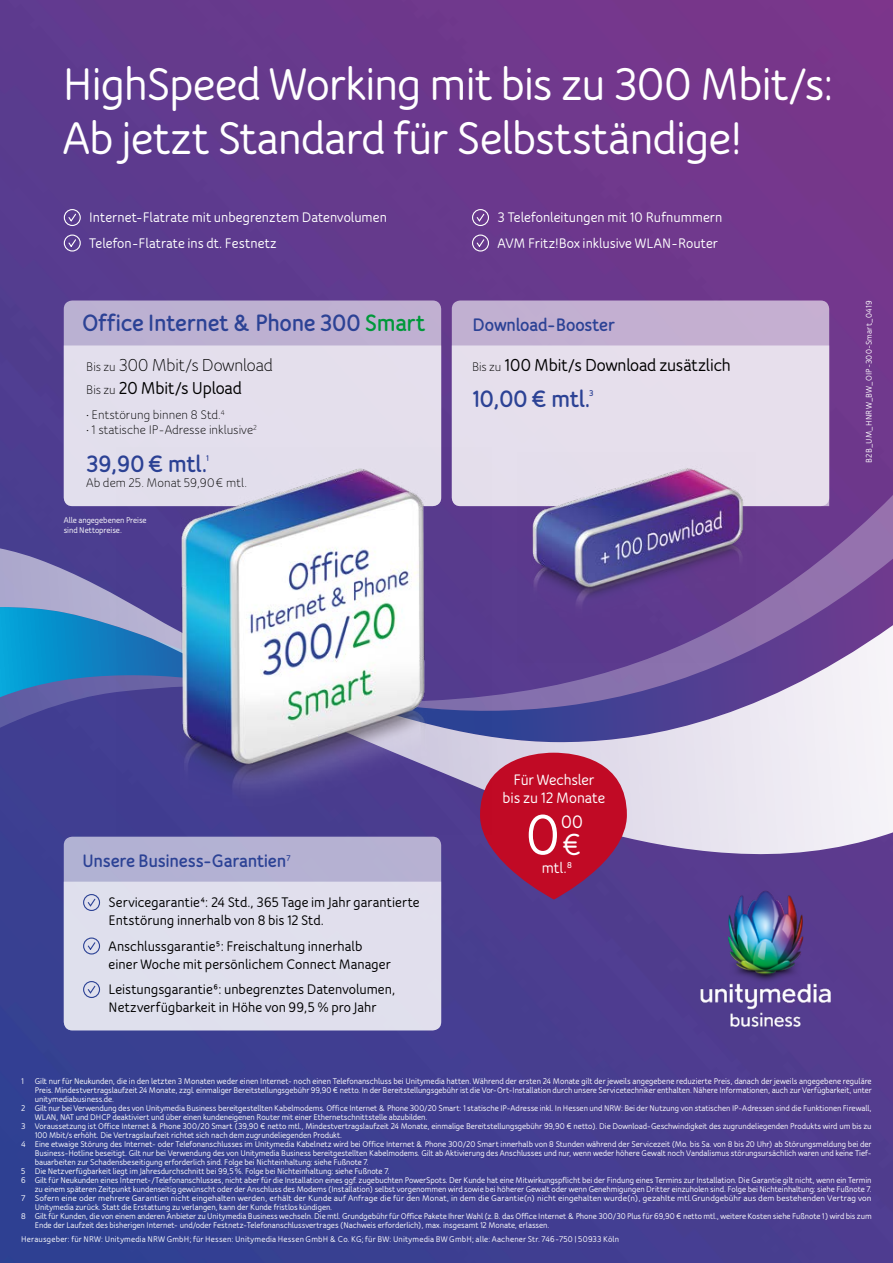
<style>
.page{position:relative;width:893px;height:1263px;background:#fff}
.page>*{position:absolute;margin:0;border:0;box-sizing:border-box;transform-origin:0 0}
.t1{font:700 61.65px "Bloom Speak Body";color:#fff}
.t2{font:700 49.5px/54px "Bloom Speak Title";letter-spacing:-.01em;color:#fff}
.t3{font:800 25.5px "Bloom Speak Body";letter-spacing:-.015em;color:#2c4295}
.t4{font:800 25.5px "Bloom Speak Title";color:#2c4295}
.t5{font:800 19.5px "Bloom Speak Body";letter-spacing:-.015em;color:#2c4295}
.t6{font:800 19.5px "Bloom Speak Title";color:#2c4295}
.t7{font:700 19.5px "Bloom Speak Body";color:#fff}
.t8{font:18.75px/22.5px "Bloom Speak Title";letter-spacing:-.005em;color:#000}
.t9{font:700 18.75px "Bloom Speak Title";letter-spacing:-.005em;color:#000}
.t10{font:700 16.35px/18.1px "Bloom Speak Body";letter-spacing:-.01em;color:#fff;text-align:center}
.t11{font:700 15px/18px "Bloom Speak Body";color:#000}
.t12{font:700 15px/25.5px "Bloom Speak Body";color:#fff}
.t13{font:13.5px "Bloom Speak OT";color:#000}
.t14{font:13.5px "Bloom Speak Body";letter-spacing:.005em;color:#000}
.t15{font:700 9px/10.8px "Bloom Speak Body";letter-spacing:-.005em;color:#fff}
.t16{font:700 9px "Bloom Speak Body";letter-spacing:-.005em;color:#fff;scale:1.06 1}
.t17{font:700 9px "Bloom Speak Body";letter-spacing:.02em;color:#fff}
.t18{font:800 9px "Bloom Speak Title";color:#2c4295}
.s1{color:#00983a}
.s2{font-size:13.5px}
.s3{font-weight:700}
.s4{font-family:"Bloom Speak Title"}
.s5{font-weight:400;font-size:13.5px}
.s6{font-size:32.85px}
</style>
<div class="page">
<img style="left:0;top:0;width:893px;height:1263px">
<svg style="left:0;top:460px;width:893px;height:88px;background:#5f4091"></svg>
<svg style="left:0;top:548px;width:893px;height:309px;background:#8c8abd"></svg>
<div style="left:64px;top:300px;width:377px;height:206px;background:#bdb0d1;border-radius:9px"></div>
<div style="left:64px;top:345px;width:377px;height:161px;background:#e4dfed"></div>
<div style="left:452px;top:300px;width:377px;height:206px;background:#c3afd1;border-radius:9px"></div>
<div style="left:452px;top:345px;width:377px;height:161px;background:#e6dfec"></div>
<svg style="left:63px;top:208px;width:18px;height:19px"></svg>
<svg style="left:63px;top:234px;width:18px;height:18px"></svg>
<svg style="left:471px;top:208px;width:19px;height:19px"></svg>
<svg style="left:471px;top:234px;width:19px;height:18px"></svg>
<img style="left:684px;top:876px;width:163px;height:157px">
<svg style="left:480px;top:753px;width:147px;height:146px;background:#ac1f45"></svg>
<div style="left:64px;top:837px;width:377px;height:193px;background:#b5b1d3;border-radius:9px"></div>
<div style="left:64px;top:882px;width:377px;height:148px;background:#e0dfed"></div>
<svg style="left:82px;top:893px;width:19px;height:18px"></svg>
<svg style="left:82px;top:937px;width:19px;height:18px"></svg>
<svg style="left:82px;top:980px;width:19px;height:18px"></svg>
<img style="left:116px;top:448px;width:376px;height:386px">
<img style="left:518px;top:452px;width:238px;height:211px">
<h2 class="t2" style="left:63px;top:57px;width:772px">HighSpeed Working mit bis zu 300 Mbit/s:<br>Ab jetzt Standard für Selbstständige!</h2>
<h3 class="t12" style="left:89px;top:205px;width:299px">Internet-Flatrate mit unbegrenztem Datenvolumen<br>Telefon-Flatrate ins dt. Festnetz</h3>
<h3 class="t12" style="left:497px;top:205px;width:226px">3 Telefonleitungen mit 10 Rufnummern<br>AVM Fritz!Box inklusive WLAN-Router</h3>
<h3 class="t3" style="left:82px;top:307px;width:345px">Office Internet &amp; Phone 300 <span class="s1">Smart</span></h3>
<h3 class="t8" style="left:86px;top:354px;width:188px"><span class="s2">Bis zu</span> 300 Mbit/s Download<br><span class="s2">Bis zu</span> <span class="s3">20 Mbit/s Upload</span></h3>
<h3 class="t13" style="left:86px;top:407px;width:140px"><span class="s4">•</span> Entstörung binnen 8 Std.<sup>4</sup></h3>
<h3 class="t13" style="left:86px;top:422px;width:172px"><span class="s4">•</span> 1 statische IP-Adresse inklusive<sup>2</sup></h3>
<h3 class="t4" style="left:86px;top:448px;width:123px">39,90€ mtl.</h3>
<p class="t18" style="left:206px;top:453px;width:4px">1</p>
<h3 class="t14" style="left:86px;top:475px;width:162px">Ab dem 25. Monat 59,90€ mtl.</h3>
<p class="t15" style="left:64px;top:514px;width:84px">Alle angegebenen Preise sind Nettopreise.</p>
<h3 class="t6" style="left:473px;top:313px;width:144px">Download-Booster</h3>
<h3 class="t9" style="left:472px;top:354px;width:260px"><span class="s5">Bis zu</span> 100 Mbit/s Download zusätzlich</h3>
<h3 class="t4" style="left:472px;top:383px;width:120px">10,00€ mtl.</h3>
<p class="t18" style="left:589px;top:388px;width:6px">3</p>
<h3 class="t5" style="left:82px;top:849px;width:210px">Unsere Business-Garantien<sup>7</sup></h3>
<h3 class="t11" style="left:109px;top:893px;width:313px">Servicegarantie4: 24 Std., 365 Tage im Jahr garantierte<br>Entstörung innerhalb von 8 bis 12 Std.</h3>
<h3 class="t11" style="left:109px;top:937px;width:284px">Anschlussgarantie5: Freischaltung innerhalb einer Woche mit persönlichem Connect Manager</h3>
<h3 class="t11" style="left:109px;top:980px;width:289px">Leistungsgarantie6: unbegrenztes Datenvolumen,<br>Netzverfügbarkeit in Höhe von 99,5 % pro Jahr</h3>
<h3 class="t10" style="left:503px;top:770px;width:104px">Für Wechsler<br>bis zu 12 Monate</h3>
<h1 class="t1" style="left:526px;top:799px;width:58px">0<span class="s6">€</span></h1>
<h3 class="t10" style="left:542px;top:858px;width:32px">mtl.<sup>8</sup></h3>
<h3 class="t7" style="left:561px;top:811px;width:23px">00</h3>
<p class="t17" style="left:864px;top:463px;width:164px;rotate:-90deg">B2B_UM_HNRW_BW_OIP-300-Smart_0419</p>
<p class="t15" style="left:21px;top:1076px;width:852px">1 Gilt nur für Neukunden, die in den letzten 3 Monaten weder einen Internet- noch einen Telefonanschluss bei Unitymedia hatten. Während der ersten 24 Monate gilt der jeweils angegebene reduzierte Preis, danach der jeweils angegebene reguläre</p>
<p class="t15" style="left:35px;top:1085px;width:838px">Preis. Mindestvertragslaufzeit 24 Monate, zzgl. einmaliger Bereitstellungsgebühr 99,90 € netto. In der Bereitstellungsgebühr ist die Vor-Ort-Installation durch unsere Servicetechniker enthalten. Nähere Informationen, auch zur Verfügbarkeit, unter</p>
<p class="t15" style="left:35px;top:1094px;width:81px">unitymediabusiness.de.</p>
<p class="t15" style="left:21px;top:1103px;width:852px">2 Gilt nur bei Verwendung des von Unitymedia Business bereitgestellten Kabelmodems. Office Internet &amp; Phone 300/20 Smart: 1 statische IP-Adresse inkl. In Hessen und NRW: Bei der Nutzung von statischen IP-Adressen sind die Funktionen Firewall,</p>
<p class="t15" style="left:35px;top:1112px;width:394px">WLAN, NAT und DHCP deaktiviert und über einen kundeneigenen Router mit einer Ethernetschnittstelle abzubilden.</p>
<p class="t15" style="left:21px;top:1121px;width:852px">3 Voraussetzung ist Office Internet &amp; Phone 300/20 Smart (39,90 € netto mtl., Mindestvertragslaufzeit 24 Monate, einmalige Bereitstellungsgebühr 99,90 € netto). Die Download-Geschwindigkeit des zugrundeliegenden Produkts wird um bis zu</p>
<p class="t15" style="left:35px;top:1130px;width:309px">100 Mbit/s erhöht. Die Vertragslaufzeit richtet sich nach dem zugrundeliegenden Produkt.</p>
<p class="t15" style="left:21px;top:1139px;width:852px">4 Eine etwaige Störung des Internet- oder Telefonanschlusses im Unitymedia Kabelnetz wird bei Office Internet &amp; Phone 300/20 Smart innerhalb von 8 Stunden während der Servicezeit (Mo. bis Sa. von 8 bis 20 Uhr) ab Störungsmeldung bei der</p>
<p class="t15" style="left:35px;top:1148px;width:838px">Business-Hotline beseitigt. Gilt nur bei Verwendung des von Unitymedia Business bereitgestellten Kabelmodems. Gilt ab Aktivierung des Anschlusses und nur, wenn weder höhere Gewalt noch Vandalismus störungsursächlich waren und keine Tief-</p>
<p class="t15" style="left:35px;top:1157px;width:335px">bauarbeiten zur Schadensbeseitigung erforderlich sind. Folge bei Nichteinhaltung: siehe Fußnote 7.</p>
<p class="t15" style="left:21px;top:1166px;width:370px">5 Die Netzverfügbarkeit liegt im Jahresdurchschnitt bei 99,5%. Folge bei Nichteinhaltung: siehe Fußnote 7.</p>
<p class="t15" style="left:21px;top:1175px;width:852px">6 Gilt für Neukunden eines Internet-/Telefonanschlusses, nicht aber für die Installation eines ggf. zugebuchten PowerSpots. Der Kunde hat eine Mitwirkungspflicht bei der Findung eines Termins zur Installation. Die Garantie gilt nicht, wenn ein Termin</p>
<p class="t15" style="left:35px;top:1184px;width:838px">zu einem späteren Zeitpunkt kundenseitig gewünscht oder der Anschluss des Modems (Installation) selbst vorgenommen wird sowie bei höherer Gewalt oder wenn Genehmigungen Dritter einzuholen sind. Folge bei Nichteinhaltung: siehe Fußnote 7.</p>
<p class="t16" style="left:21px;top:1193px;width:804px">7 Sofern eine oder mehrere Garantien nicht eingehalten werden, erhält der Kunde auf Anfrage die für den Monat, in dem die Garantie(n) nicht eingehalten wurde(n), gezahlte mtl.Grundgebühr aus dem bestehenden Vertrag von</p>
<p class="t15" style="left:35px;top:1202px;width:299px">Unitymedia zurück. Statt die Erstattung zu verlangen, kann der Kunde fristlos kündigen.</p>
<p class="t15" style="left:21px;top:1211px;width:852px">8 Gilt für Kunden, die von einem anderen Anbieter zu Unitymedia Business wechseln. Die mtl. Grundgebühr für Office Pakete Ihrer Wahl (z.B. das Office Internet &amp; Phone 300/30 Plus für 69,90 € netto mtl., weitere Kosten siehe Fußnote 1) wird bis zum</p>
<p class="t15" style="left:35px;top:1220px;width:516px">Ende der Laufzeit des bisherigen Internet- und/oder Festnetz-Telefonanschlussvertrages (Nachweis erforderlich), max. insgesamt 12 Monate, erlassen.</p>
<p class="t17" style="left:21px;top:1233px;width:599px">Herausgeber: für NRW: Unitymedia NRW GmbH; für Hessen: Unitymedia Hessen GmbH &amp; Co. KG; für BW: Unitymedia BW GmbH; alle: Aachener Str. 746-750 | 50933 Köln</p>
</div>
